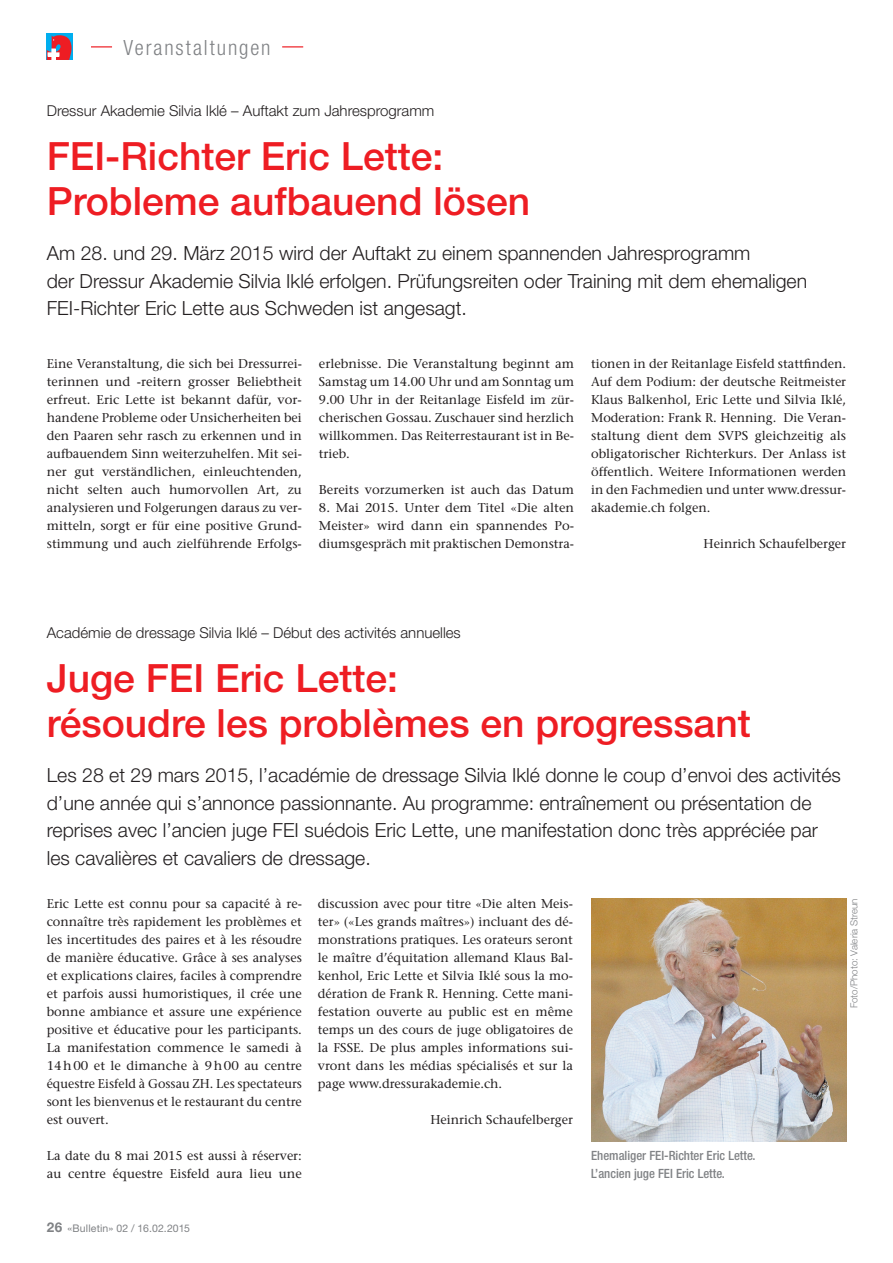
<style>
.page{position:relative;width:893px;height:1263px;background:#fff}
.page>*{position:absolute;margin:0;border:0;box-sizing:border-box;transform-origin:0 0}
._04_Titel_d_x04{font:500 39px/45px "Helvetica Neue LT Std";color:#ee1d23}
._04_Titel_f_x04{font:500 39px/45px "Helvetica Neue LT Std";color:#ee1d23}
.t1{font:300 condensed 21px "Helvetica Neue LT Std";letter-spacing:.09em;color:#808285}
._06_Lead_d_x06{font:300 19.5px/27.8px "Helvetica Neue LT Std";color:#231f20}
._06_Lead_f_x06{font:300 19.5px/27.8px "Helvetica Neue LT Std";color:#231f20}
._03_Dachzeile_d_x03{font:300 15px "Helvetica Neue LT Std";color:#231f20}
._03_Dachzeile_f_x03{font:300 15px "Helvetica Neue LT Std";color:#231f20}
._08_Grundtext_f_x08{font:500 12.75px/18px "Stone Serif Std";color:#231f20;text-align:justify}
._08_Grundtext_d_x08{font:500 12.75px/18px "Stone Serif Std";color:#231f20;text-align:justify}
._11_Bildlegende_d_x1{font:500 condensed 12.75px "Helvetica Neue LT Std";color:#808285}
._00_Pagina_x00{font:10.5px "Helvetica Neue LT Std";letter-spacing:.015em;color:#808285}
._12_Bildnachweis_x12{font:300 9.75px "Helvetica Neue LT Std";color:#808285}
.s1{font-weight:700;font-size:13.5px}
</style>
<div class="page">
<div style="left:47px;top:34px;width:26px;height:26px;background:#00aeef"></div>
<svg style="left:47px;top:35px;width:25px;height:25px"></svg>
<svg style="left:91px;top:46px;width:21px;height:1px"></svg>
<svg style="left:282px;top:46px;width:21px;height:1px"></svg>
<img style="left:591px;top:898px;width:255px;height:244px">
<p class="t1" style="left:124px;top:35px;width:149px">Veranstaltungen</p>
<p class="_03_Dachzeile_f_x03" style="left:47px;top:101px;width:389px">Dressur Akademie Silvia Iklé – Auftakt zum Jahresprogramm</p>
<p class="_04_Titel_f_x04" style="left:47px;top:133px;width:485px">FEI-Richter Eric Lette:<br>Probleme aufbauend lösen</p>
<p class="_06_Lead_f_x06" style="left:47px;top:239px;width:762px">Am 28. und 29. März 2015 wird der Auftakt zu einem spannenden Jahresprogramm<br>der Dressur Akademie Silvia Iklé erfolgen. Prüfungsreiten oder Training mit dem ehemaligen<br>FEI-Richter Eric Lette aus Schweden ist angesagt.</p>
<p class="_08_Grundtext_f_x08" style="left:47px;top:354px;width:257px">Eine Veranstaltung, die sich bei Dressurrei&shy;terinnen und -reitern grosser Beliebtheit erfreut. Eric Lette ist bekannt dafür, vor&shy;handene Probleme oder Unsicherheiten bei den Paaren sehr rasch zu erkennen und in aufbauendem Sinn weiterzuhelfen. Mit sei&shy;ner gut verständlichen, einleuchtenden, nicht selten auch humorvollen Art, zu analysieren und Folgerungen daraus zu ver&shy;mitteln, sorgt er für eine positive Grund&shy;stimmung und auch zielführende Erfolgs-</p>
<p class="_08_Grundtext_f_x08" style="left:319px;top:354px;width:257px">erlebnisse. Die Veranstaltung beginnt am Samstag um 14.00 Uhr und am Sonntag um 9.00 Uhr in der Reitanlage Eisfeld im zür&shy;cherischen Gossau. Zuschauer sind herzlich willkommen. Das Reiterrestaurant ist in Be&shy;trieb.</p>
<p class="_08_Grundtext_f_x08" style="left:591px;top:354px;width:257px">tionen in der Reitanlage Eisfeld stattfinden.<br>Auf dem Podium: der deutsche Reitmeister Klaus Balkenhol, Eric Lette und Silvia Iklé, Moderation: Frank R. Henning. Die Veran&shy;staltung dient dem SVPS gleichzeitig als obligatorischer Richterkurs. Der Anlass ist öffentlich. Weitere Informationen werden in den Fachmedien und unter www.dressur&shy;akademie.ch folgen.</p>
<p class="_08_Grundtext_f_x08" style="left:704px;top:534px;width:144px">Heinrich Schaufelberger</p>
<p class="_08_Grundtext_f_x08" style="left:319px;top:480px;width:257px">Bereits vorzumerken ist auch das Datum</p>
<p class="_08_Grundtext_f_x08" style="left:319px;top:498px;width:257px">8. Mai 2015. Unter dem Titel «Die alten Meister» wird dann ein spannendes Po&shy;diumsgespräch mit praktischen Demonstra-</p>
<p class="_03_Dachzeile_d_x03" style="left:47px;top:623px;width:415px">Académie de dressage Silvia Iklé – Début des activités annuelles</p>
<p class="_04_Titel_d_x04" style="left:47px;top:655px;width:705px">Juge FEI Eric Lette:<br>résoudre les problèmes en progressant</p>
<p class="_06_Lead_d_x06" style="left:47px;top:761px;width:795px">Les 28 et 29 mars 2015, l’académie de dressage Silvia Iklé donne le coup d’envoi des activités d’une année qui s’annonce passionnante. Au programme: entraînement ou présentation de reprises avec l’ancien juge FEI suédois Eric Lette, une manifestation donc très appréciée par les cavalières et cavaliers de dressage.</p>
<p class="_08_Grundtext_d_x08" style="left:47px;top:894px;width:257px">Eric Lette est connu pour sa capacité à re&shy;connaître très rapidement les problèmes et les incertitudes des paires et à les résoudre de manière éducative. Grâce à ses analyses et explications claires, faciles à comprendre et parfois aussi humoristiques, il crée une bonne ambiance et assure une expérience positive et éducative pour les participants.<br>La manifestation commence le samedi à 14h00 et le dimanche à 9h00 au centre équestre Eisfeld à Gossau ZH. Les spectateurs sont les bienvenus et le restaurant du centre est ouvert.</p>
<p class="_08_Grundtext_d_x08" style="left:47px;top:1146px;width:257px">La date du 8 mai 2015 est aussi à réserver: au centre équestre Eisfeld aura lieu une</p>
<p class="_08_Grundtext_d_x08" style="left:318px;top:894px;width:257px">discussion avec pour titre «Die alten Meis&shy;ter» («Les grands maîtres») incluant des dé&shy;monstrations pratiques. Les orateurs seront le maître d’équitation allemand Klaus Bal&shy;kenhol, Eric Lette et Silvia Iklé sous la mo&shy;dération de Frank R. Henning. Cette mani&shy;festation ouverte au public est en même temps un des cours de juge obligatoires de la FSSE. De plus amples informations sui&shy;vront dans les médias spécialisés et sur la page www.dressurakademie.ch.</p>
<p class="_08_Grundtext_d_x08" style="left:430px;top:1110px;width:144px">Heinrich Schaufelberger</p>
<p class="_11_Bildlegende_d_x1" style="left:591px;top:1148px;width:166px">Ehemaliger FEI-Richter Eric Lette.</p>
<p class="_11_Bildlegende_d_x1" style="left:591px;top:1166px;width:135px">L’ancien juge FEI Eric Lette.</p>
<p class="_12_Bildnachweis_x12" style="left:848px;top:1008px;width:112px;rotate:-90deg">Foto/Photo: Valeria Streun</p>
<p class="_00_Pagina_x00" style="left:47px;top:1222px;width:145px"><span class="s1">26</span> «Bulletin» 02 / 16.02.2015</p>
</div>
